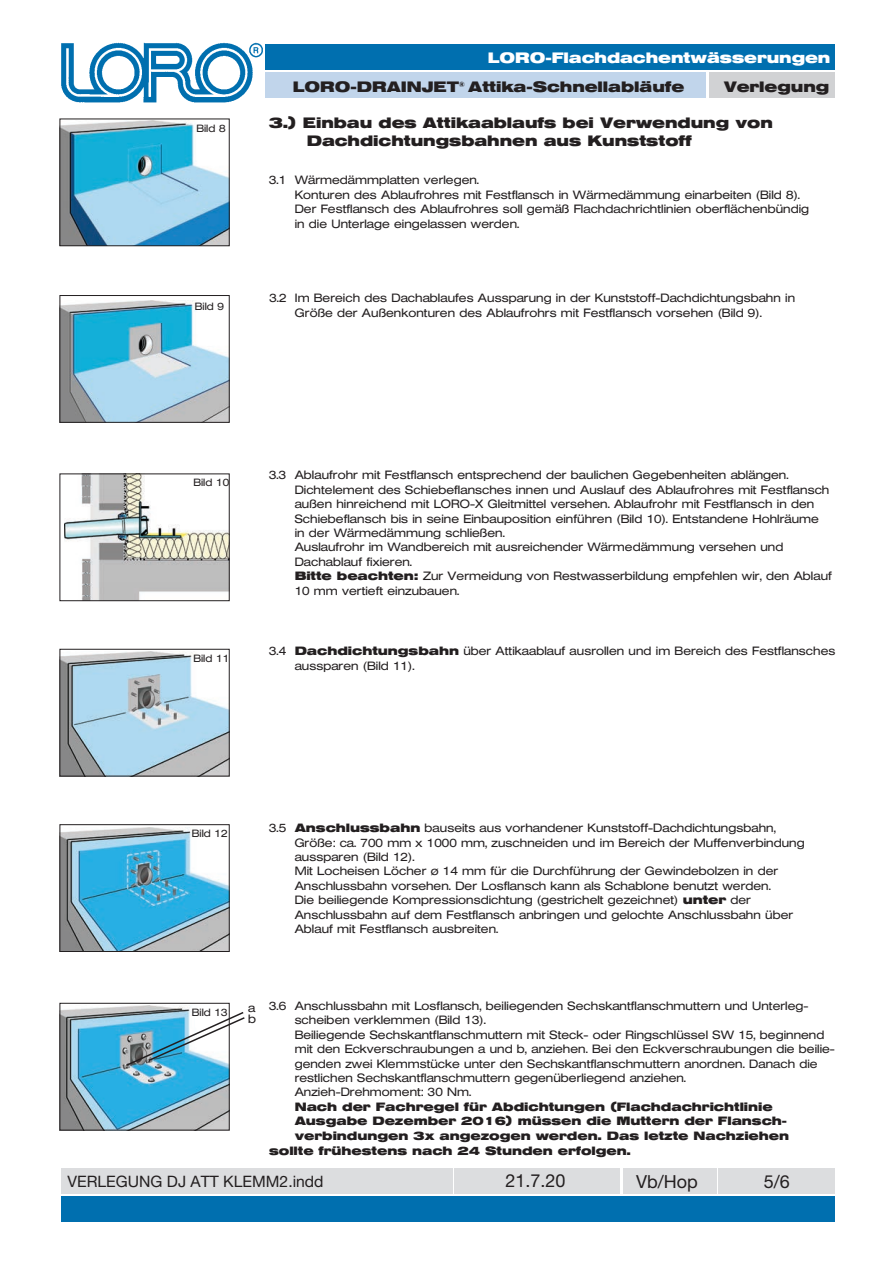
<style>
.page{position:relative;width:893px;height:1263px;background:#fff}
.page>*{position:absolute;margin:0;border:0;box-sizing:border-box;transform-origin:0 0}
.t1{font:18px "Helvetica Neue LT Std";color:#231f20}
.t2{font:15.75px "Helvetica Neue LT Std";color:#231f20}
.t3{font:700 15px/18px "Helvetica Extended BQ";color:#231f20}
.t4{font:700 15px "Helvetica Extended BQ";color:#fff}
.t5{font:300 12px/14.4px "Helvetica Extended BQ";color:#231f20}
.t6{font:700 12px "Helvetica Extended BQ";color:#231f20}
.t7{font:300 10.5px "Helvetica Extended BQ";color:#231f20}
.s1{font-weight:700}
</style>
<div class="page">
<img style="left:61px;top:42px;width:202px;height:61px">
<div style="left:266px;top:45px;width:569px;height:25px;background:#006faf"></div>
<div style="left:709px;top:72px;width:126px;height:26px;background:#d1d2d4"></div>
<div style="left:266px;top:72px;width:440px;height:26px;background:#c1d5eb"></div>
<div style="left:61px;top:1196px;width:774px;height:26px;background:#006faf"></div>
<div style="left:61px;top:1168px;width:391px;height:25px;background:#dcdddf"></div>
<div style="left:454px;top:1168px;width:166px;height:25px;background:#dcdddf"></div>
<div style="left:623px;top:1168px;width:93px;height:25px;background:#dcdddf"></div>
<div style="left:719px;top:1168px;width:116px;height:25px;background:#dcdddf"></div>
<img style="left:62px;top:121px;width:166px;height:123px">
<div style="left:60px;top:119px;width:170px;height:127px;border:1px solid #231f20"></div>
<img style="left:62px;top:300px;width:166px;height:121px">
<div style="left:60px;top:295px;width:170px;height:128px;border:1px solid #231f20"></div>
<img style="left:65px;top:475px;width:163px;height:124px">
<div style="left:60px;top:473px;width:170px;height:128px;border:1px solid #231f20"></div>
<img style="left:62px;top:651px;width:166px;height:123px">
<div style="left:60px;top:649px;width:170px;height:127px;border:1px solid #231f20"></div>
<img style="left:62px;top:827px;width:166px;height:123px">
<div style="left:60px;top:824px;width:170px;height:128px;border:1px solid #231f20"></div>
<img style="left:62px;top:1005px;width:166px;height:123px">
<div style="left:60px;top:1003px;width:170px;height:127px;border:1px solid #231f20"></div>
<svg style="left:125px;top:1010px;width:120px;height:57px"></svg>
<p class="t4" style="left:488px;top:49px;width:344px">LORO-Flachdachentwässerungen</p>
<p class="t7" style="left:196px;top:122px;width:31px">Bild 8</p>
<p class="t7" style="left:195px;top:300px;width:31px">Bild 9</p>
<p class="t3" style="left:293px;top:78px;width:393px">LORO-DRAINJET<sup>®</sup> Attika-Schnellabläufe</p>
<p class="t3" style="left:724px;top:78px;width:107px">Verlegung</p>
<p class="t3" style="left:307px;top:114px;width:468px;text-indent:-38px">3.) Einbau des Attikaablaufs bei Verwendung von<br>Dachdichtungsbahnen aus Kunststoff</p>
<p class="t5" style="left:295px;top:173px;width:516px;text-indent:-26px">3.1 Wärmedämmplatten verlegen.<br>Konturen des Ablaufrohres mit Festflansch in Wärmedämmung einarbeiten (Bild 8).<br>Der Festflansch des Ablaufrohres soll gemäß Flachdachrichtlinien oberflächenbündig in die Unterlage eingelassen werden.</p>
<p class="t5" style="left:295px;top:291px;width:502px;text-indent:-26px">3.2 Im Bereich des Dachablaufes Aussparung in der Kunststoff-Dachdichtungsbahn in<br>Größe der Außenkonturen des Ablaufrohrs mit Festflansch vorsehen (Bild 9).</p>
<p class="t7" style="left:193px;top:477px;width:37px">Bild 10</p>
<p class="t7" style="left:193px;top:652px;width:37px">Bild 11</p>
<p class="t5" style="left:295px;top:468px;width:539px;text-indent:-26px">3.3 Ablaufrohr mit Festflansch entsprechend der baulichen Gegebenheiten ablängen.<br>Dichtelement des Schiebeflansches innen und Auslauf des Ablaufrohres mit Festflansch außen hinreichend mit LORO-X Gleitmittel versehen. Ablaufrohr mit Festflansch in den Schiebeflansch bis in seine Einbauposition einführen (Bild 10). Entstandene Hohlräume in der Wärmedämmung schließen.<br>Auslaufrohr im Wandbereich mit ausreichender Wärmedämmung versehen und Dachablauf fixieren.<br><span class="s1">Bitte beachten:</span> Zur Vermeidung von Restwasserbildung empfehlen wir, den Ablauf 10 mm vertieft einzubauen.</p>
<p class="t5" style="left:295px;top:644px;width:542px;text-indent:-26px">3.4 <span class="s1">Dachdichtungsbahn</span> über Attikaablauf ausrollen und im Bereich des Festflansches aussparen (Bild 11).</p>
<p class="t7" style="left:192px;top:827px;width:37px">Bild 12</p>
<p class="t5" style="left:295px;top:821px;width:511px;text-indent:-26px">3.5 <span class="s1">Anschlussbahn</span> bauseits aus vorhandener Kunststoff-Dachdichtungsbahn, Größe: ca. 700 mm x 1000 mm, zuschneiden und im Bereich der Muffenverbindung aussparen (Bild 12).<br>Mit Locheisen Löcher ø 14 mm für die Durchführung der Gewindebolzen in der Anschlussbahn vorsehen. Der Losflansch kann als Schablone benutzt werden.<br>Die beiliegende Kompressionsdichtung (gestrichelt gezeichnet) <span class="s1">unter</span> der Anschlussbahn auf dem Festflansch anbringen und gelochte Anschlussbahn über Ablauf mit Festflansch ausbreiten.</p>
<p class="t7" style="left:192px;top:1006px;width:37px">Bild 13</p>
<p class="t5" style="left:248px;top:1003px;width:10px;line-height:10.5px">a b</p>
<p class="t5" style="left:295px;top:999px;width:542px;text-indent:-26px">3.6 Anschlussbahn mit Losflansch, beiliegenden Sechskantflanschmuttern und Unterleg&shy;scheiben verklemmen (Bild 13).<br>Beiliegende Sechskantflanschmuttern mit Steck- oder Ringschlüssel SW 15, beginnend mit den Eckverschraubungen a und b, anziehen. Bei den Eckverschraubungen die beilie&shy;genden zwei Klemmstücke unter den Sechskantflanschmuttern anordnen. Danach die restlichen Sechskantflanschmuttern gegenüberliegend anziehen.<br>Anzieh-Drehmoment: 30 Nm.</p>
<p class="t6" style="left:295px;top:1100px;width:479px">Nach der Fachregel für Abdichtungen (Flachdachrichtlinie</p>
<p class="t6" style="left:295px;top:1114px;width:494px">Ausgabe Dezember 2016) müssen die Muttern der Flansch-</p>
<p class="t6" style="left:295px;top:1128px;width:496px">verbindungen 3x angezogen werden. Das letzte Nachziehen</p>
<p class="t6" style="left:269px;top:1144px;width:363px">sollte frühestens nach 24 Stunden erfolgen.</p>
<h2 class="t2" style="left:67px;top:1172px;width:258px">VERLEGUNG DJ ATT KLEMM2.indd</h2>
<h1 class="t1" style="left:505px;top:1170px;width:62px">21.7.20</h1>
<h1 class="t1" style="left:636px;top:1170px;width:63px">Vb/Hop</h1>
<h1 class="t1" style="left:764px;top:1171px;width:28px">5/6</h1>
</div>
